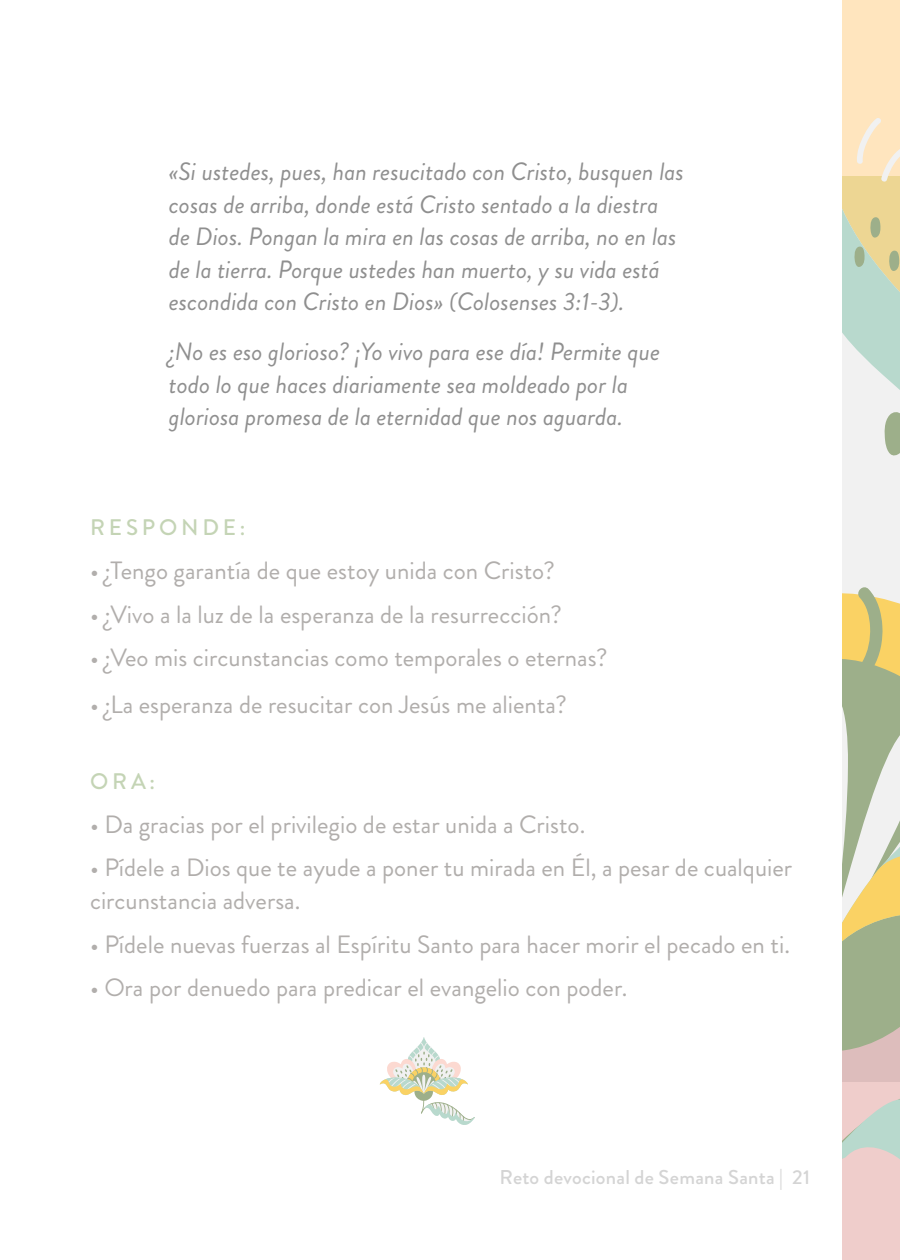
<style>
.page{position:relative;width:900px;height:1260px;background:#fff}
.page>*{position:absolute;margin:0;border:0;box-sizing:border-box;transform-origin:0 0}
.t1{font:25px/32.5px "Brandon Grotesque";color:#b1aeac}
.t2{font:italic 25px/32.5px "Brandon Grotesque";color:#8f8f8f}
.t3{font:500 22.5px "Brandon Grotesque";letter-spacing:.17em;color:#c4d4b5}
.t4{font:500 20px "Brandon Grotesque";letter-spacing:.015em;color:#d4d4d4}
</style>
<div class="page">
<div style="left:842px;top:900px;width:58px;height:182px;background:#ddbdbc"></div>
<div style="left:842px;top:0;width:58px;height:176px;background:#ffe5be"></div>
<svg style="left:842px;top:1082px;width:58px;height:178px;background:#e4cfcb"></svg>
<svg style="left:842px;top:118px;width:58px;height:933px"></svg>
<svg style="left:380px;top:1037px;width:95px;height:88px"></svg>
<p class="t2" style="left:169px;top:156px;width:517px">«Si ustedes, pues, han resucitado con Cristo, busquen las cosas de arriba, donde está Cristo sentado a la diestra de Dios. Pongan la mira en las cosas de arriba, no en las de la tierra. Porque ustedes han muerto, y su vida está escondida con Cristo en Dios» (Colosenses 3:1-3).</p>
<p class="t2" style="left:169px;top:336px;width:493px">¿No es eso glorioso? ¡Yo vivo para ese día! Permite que todo lo que haces diariamente sea moldeado por la gloriosa promesa de la eternidad que nos aguarda.</p>
<p class="t3" style="left:90px;top:512px;width:157px">RESPONDE:</p>
<p class="t1" style="left:90px;top:554px;width:467px">• ¿Tengo garantía de que estoy unida con Cristo?</p>
<p class="t1" style="left:90px;top:598px;width:473px">• ¿Vivo a la luz de la esperanza de la resurrección?</p>
<p class="t1" style="left:90px;top:642px;width:519px">• ¿Veo mis circunstancias como temporales o eternas?</p>
<p class="t1" style="left:90px;top:688px;width:478px">• ¿La esperanza de resucitar con Jesús me alienta?</p>
<p class="t3" style="left:90px;top:765px;width:66px">ORA:</p>
<p class="t1" style="left:90px;top:808px;width:497px">• Da gracias por el privilegio de estar unida a Cristo.</p>
<p class="t1" style="left:90px;top:852px;width:704px">• Pídele a Dios que te ayude a poner tu mirada en Él, a pesar de cualquier circunstancia adversa.</p>
<p class="t1" style="left:90px;top:928px;width:702px">• Pídele nuevas fuerzas al Espíritu Santo para hacer morir el pecado en ti.</p>
<p class="t1" style="left:90px;top:972px;width:539px">• Ora por denuedo para predicar el evangelio con poder.</p>
<p class="t4" style="left:500px;top:1163px;width:312px">Reto devocional de Semana Santa | 21</p>
</div>
